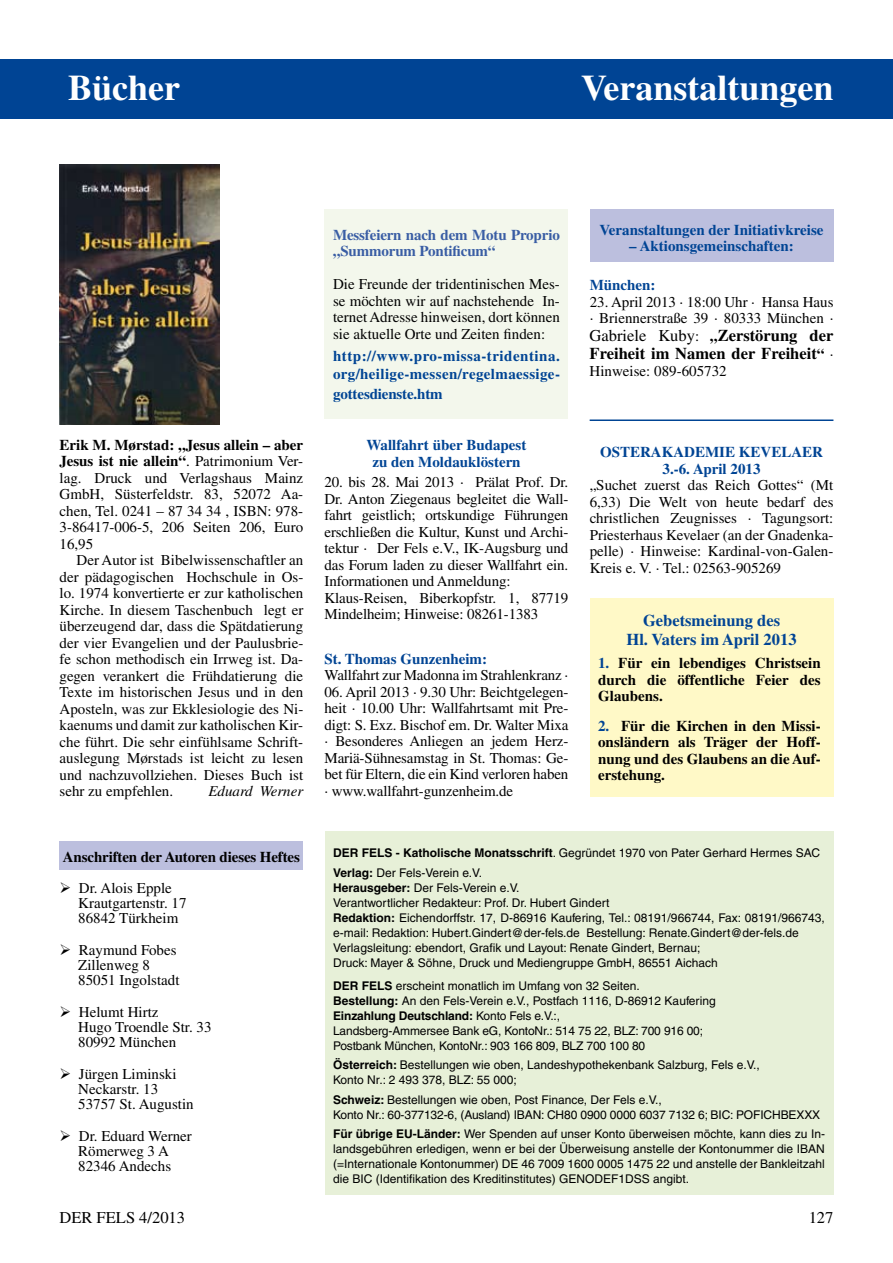
<style>
.page{position:relative;width:893px;height:1263px;background:#fff}
.page>*{position:absolute;margin:0;border:0;box-sizing:border-box;transform-origin:0 0}
.t1{font:700 36px "Times";color:#fff}
.t2{font:700 16.5px/18px "Times";color:#000}
.t3{font:700 16.5px/19.5px "Times";color:#004494;text-align:center}
.t4{font:16.5px "Times";color:#000}
.t5{font:15px/16.5px "Times";color:#000}
.t6{font:700 15px/16.5px "Times";color:#000;text-align:justify}
.t7{font:700 15px/16.5px "Times";color:#004494;text-align:center}
.t8{font:700 15px/18px "Times";letter-spacing:.025em;color:#004494}
.t9{font:700 15px/16.5px "Times";letter-spacing:-.01em;color:#395da4}
.t10{font:italic 15px "Times";color:#000}
.t11{font:12px/15px "Helvetica";color:#000}
.s1{font-weight:700}
.s2{font-weight:400}
.s3{font-weight:400;font-size:15px}
.s4{font-size:15px}
.s5{color:#004494}
</style>
<div class="page">
<div style="left:60px;top:840px;width:243px;height:29px;background:#bcbfde"></div>
<div style="left:325px;top:832px;width:508px;height:363px;background:#e7f0d8"></div>
<div style="left:590px;top:209px;width:243px;height:53px;background:#bcbfde"></div>
<div style="left:590px;top:598px;width:243px;height:198px;background:#fff9c7"></div>
<div style="left:325px;top:209px;width:243px;height:210px;background:#f3f7ec"></div>
<div style="left:0;top:60px;width:893px;height:59px;background:#004494"></div>
<hr style="left:590px;top:419px;width:243px;height:2px;background:#004494">
<img style="left:60px;top:164px;width:160px;height:260px">
<h1 class="t1" style="left:68px;top:67px;width:113px">Bücher</h1>
<h1 class="t1" style="left:581px;top:67px;width:254px">Veranstaltungen</h1>
<p class="t5" style="left:60px;top:436px;width:245px;text-align:justify"><span class="s1">Erik M. Mørstad: „Jesus allein – aber Jesus ist nie allein“</span>. Patrimonium Ver&shy;lag. Druck und Verlagshaus Mainz GmbH, Süsterfeldstr. 83, 52072 Aa&shy;chen, Tel. 0241 – 87 34 34 , ISBN: 978- 3-86417-006-5, 206 Seiten 206, Euro 16,95</p>
<p class="t5" style="left:60px;top:552px;width:245px;text-align:justify;text-indent:17px">Der Autor ist Bibelwissenschaftler an der pädagogischen Hochschule in Os&shy;lo. 1974 konvertierte er zur katholischen Kirche. In diesem Taschenbuch legt er überzeugend dar, dass die Spätdatierung der vier Evangelien und der Paulusbrie&shy;fe schon methodisch ein Irrweg ist. Da&shy;gegen verankert die Frühdatierung die Texte im historischen Jesus und in den Aposteln, was zur Ekklesiologie des Ni&shy;kaenums und damit zur katholischen Kir&shy;che führt. Die sehr einfühlsame Schrift&shy;auslegung Mørstads ist leicht zu lesen und nachzuvollziehen. Dieses Buch ist sehr zu empfehlen.</p>
<p class="t10" style="left:208px;top:783px;width:96px">Eduard Werner</p>
<p class="t6" style="left:63px;top:848px;width:238px">Anschriften der Autoren dieses Heftes</p>
<p class="t5" style="left:78px;top:880px;width:110px;line-height:15px;text-indent:-19px">➢ Dr. Alois Epple<br>Krautgartenstr. 17<br>86842 Türkheim</p>
<p class="t5" style="left:78px;top:942px;width:103px;line-height:15px;text-indent:-19px">➢ Raymund Fobes<br>Zillenweg 8<br>85051 Ingolstadt</p>
<p class="t5" style="left:78px;top:1004px;width:135px;line-height:15px;text-indent:-19px">➢ Helumt Hirtz<br>Hugo Troendle Str. 33<br>80992 München</p>
<p class="t5" style="left:78px;top:1066px;width:117px;line-height:15px;text-indent:-19px">➢ Jürgen Liminski<br>Neckarstr. 13<br>53757 St. Augustin</p>
<p class="t5" style="left:60px;top:1128px;width:134px;line-height:15px;text-align:center">➢ Dr. Eduard Werner<br>Römerweg 3 A<br>82346 Andechs</p>
<p class="t9" style="left:333px;top:226px;width:228px">Messfeiern nach dem Motu Proprio „Summorum Pontificum“</p>
<p class="t5" style="left:333px;top:276px;width:228px;text-align:justify">Die Freunde der tridentinischen Mes&shy;se möchten wir auf nachstehende In&shy;ternet Adresse hinweisen, dort können sie aktuelle Orte und Zeiten finden:</p>
<p class="t8" style="left:333px;top:347px;width:228px">http://www.pro-missa-tridentina. org/heilige-messen/regelmaessige-</p>
<p class="t7" style="left:333px;top:385px;width:111px">gottesdienste.htm</p>
<p class="t7" style="left:367px;top:436px;width:161px">Wallfahrt über Budapest zu den Moldauklöstern</p>
<p class="t5" style="left:325px;top:474px;width:245px">20. bis 28. Mai 2013 · Prälat Prof. Dr.<br>Dr. Anton Ziegenaus begleitet die Wall&shy;fahrt geistlich; ortskundige Führungen erschließen die Kultur, Kunst und Archi&shy;tektur · Der Fels e.V., IK-Augsburg und das Forum laden zu dieser Wallfahrt ein.<br>Informationen und Anmeldung:<br>Klaus-Reisen, Biberkopfstr. 1, 87719<br>Mindelheim; Hinweise: 08261-1383</p>
<p class="t7" style="left:325px;top:650px;width:164px">St. Thomas Gunzenheim:</p>
<p class="t5" style="left:325px;top:667px;width:245px">Wallfahrt zur Madonna im Strahlenkranz ·</p>
<p class="t5" style="left:325px;top:684px;width:245px;text-align:justify">06. April 2013 · 9.30 Uhr: Beichtgelegen&shy;heit · 10.00 Uhr: Wallfahrtsamt mit Pre&shy;digt: S. Exz. Bischof em. Dr. Walter Mixa · Besonderes Anliegen an jedem Herz-Mariä-Sühnesamstag in St. Thomas: Ge&shy;bet für Eltern, die ein Kind verloren haben · www.wallfahrt-gunzenheim.de</p>
<p class="t7" style="left:600px;top:221px;width:225px">Veranstaltungen der Initiativkreise</p>
<p class="t7" style="left:629px;top:238px;width:166px">– Aktionsgemeinschaften:</p>
<p class="t7" style="left:590px;top:277px;width:67px">München:</p>
<p class="t5" style="left:590px;top:293px;width:245px">23. April 2013 · 18:00 Uhr · Hansa Haus · Briennerstraße 39 · 80333 München ·</p>
<p class="t2" style="left:590px;top:326px;width:245px"><span class="s2">Gabriele Kuby</span><span class="s3">:</span> <span class="s4">„</span>Zerstörung der<br>Freiheit im Namen der Freiheit<span class="s4">“</span> <span class="s3">·</span></p>
<p class="t5" style="left:590px;top:362px;width:139px">Hinweise: 089-605732</p>
<p class="t7" style="left:600px;top:443px;width:224px">OSTERAKADEMIE KEVELAER<br>3.-6. April 2013</p>
<p class="t5" style="left:590px;top:477px;width:245px;text-align:justify">„Suchet zuerst das Reich Gottes“ (Mt 6,33) Die Welt von heute bedarf des christlichen Zeugnisses · Tagungsort:<br>Priesterhaus Kevelaer (an der Gnadenka&shy;pelle) · Hinweise: Kardinal-von-Galen-Kreis e. V. · Tel.: 02563-905269</p>
<p class="t3" style="left:626px;top:610px;width:172px">Gebetsmeinung des<br>Hl. Vaters im April 2013</p>
<p class="t6" style="left:598px;top:655px;width:224px"><span class="s5">1.</span> Für ein lebendiges Christsein durch die öffentliche Feier des Glaubens.</p>
<p class="t6" style="left:598px;top:717px;width:224px"><span class="s5">2.</span> Für die Kirchen in den Missi&shy;onsländern als Träger der Hoff&shy;nung und des Glaubens an die Auf&shy;erstehung.</p>
<p class="t11" style="left:333px;top:844px;width:488px;line-height:19.2px"><span class="s1">DER FELS - Katholische Monatsschrift</span>. Gegründet 1970 von Pater Gerhard Hermes SAC<br><span class="s1">Verlag:</span> Der Fels-Verein e.V.</p>
<p class="t11" style="left:333px;top:880px;width:493px"><span class="s1">Herausgeber:</span> Der Fels-Verein e.V.<br>Verantwortlicher Redakteur: Prof. Dr. Hubert Gindert<br><span class="s1">Redaktion:</span> Eichendorffstr. 17, D-86916 Kaufering, Tel.: 08191/966744, Fax: 08191/966743, e-mail: Redaktion: Hubert.Gindert@der-fels.de Bestellung: Renate.Gindert@der-fels.de Verlagsleitung: ebendort, Grafik und Layout: Renate Gindert, Bernau;<br>Druck: Mayer &amp; Söhne, Druck und Mediengruppe GmbH, 86551 Aichach</p>
<p class="t11" style="left:333px;top:978px;width:384px"><span class="s1">DER FELS</span> erscheint monatlich im Umfang von 32 Seiten.<br><span class="s1">Bestellung:</span> An den Fels-Verein e.V., Postfach 1116, D-86912 Kaufering <span class="s1">Einzahlung Deutschland:</span> Konto Fels e.V.:,<br>Landsberg-Ammersee Bank eG, KontoNr.: 514 75 22, BLZ: 700 916 00; Postbank München, KontoNr.: 903 166 809, BLZ 700 100 80</p>
<p class="t11" style="left:333px;top:1058px;width:428px"><span class="s1">Österreich:</span> Bestellungen wie oben, Landeshypothekenbank Salzburg, Fels e.V.,<br>Konto Nr.: 2 493 378, BLZ: 55 000;</p>
<p class="t11" style="left:333px;top:1092px;width:489px"><span class="s1">Schweiz:</span> Bestellungen wie oben, Post Finance, Der Fels e.V.,<br>Konto Nr.: 60-377132-6, (Ausland) IBAN: CH80 0900 0000 6037 7132 6; BIC: POFICHBEXXX</p>
<p class="t11" style="left:333px;top:1126px;width:493px;text-align:justify"><span class="s1">Für übrige EU-Länder:</span> Wer Spenden auf unser Konto überweisen möchte, kann dies zu In&shy;landsgebühren erledigen, wenn er bei der Überweisung anstelle der Kontonummer die IBAN (=Internationale Kontonummer) DE 46 7009 1600 0005 1475 22 und anstelle der Bankleitzahl die BIC (Identifikation des Kreditinstitutes) GENODEF1DSS angibt.</p>
<p class="t4" style="left:60px;top:1208px;width:127px">DER FELS 4/2013</p>
<p class="t4" style="left:809px;top:1208px;width:26px">127</p>
</div>
